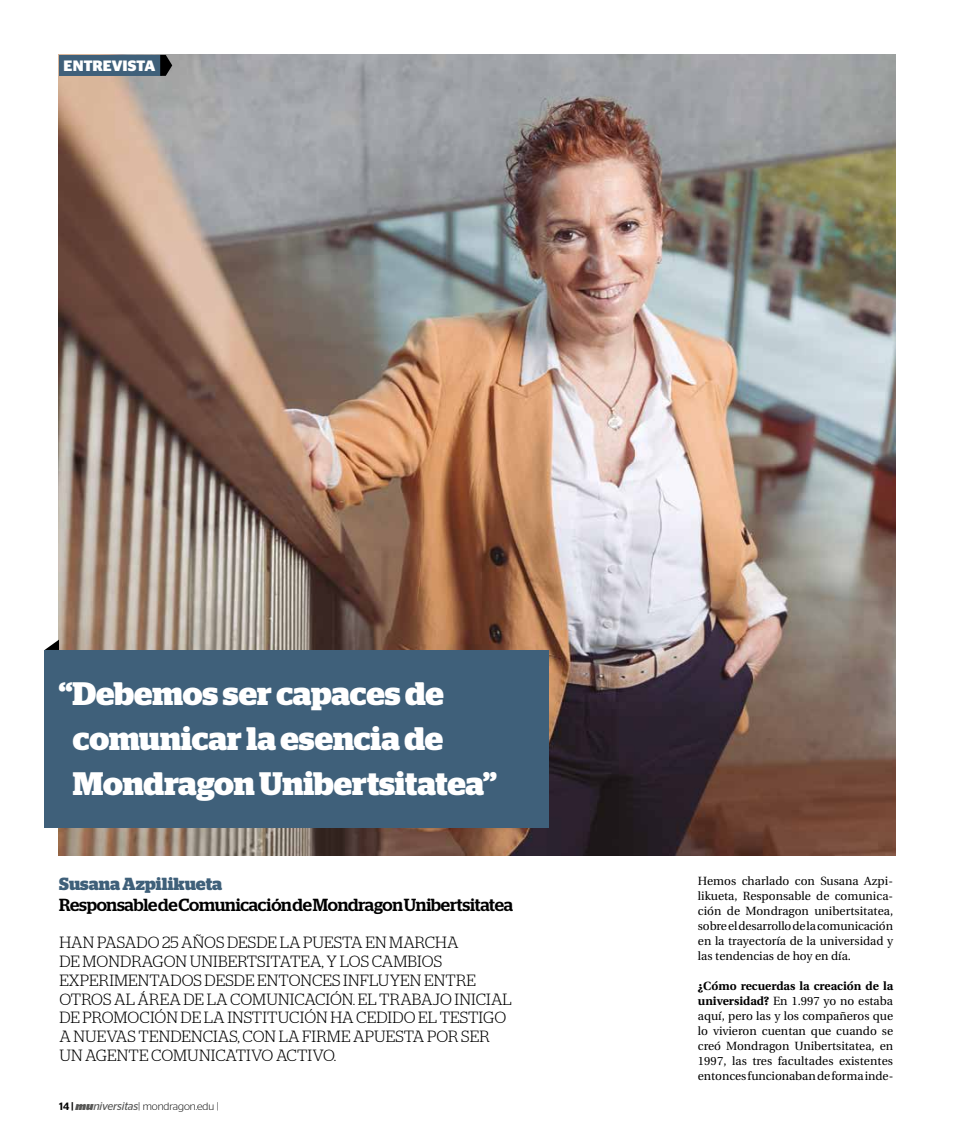
<style>
.page{position:relative;width:957px;height:1134px;background:#fff}
.page>*{position:absolute;margin:0;border:0;box-sizing:border-box;transform-origin:0 0}
.t1{font:700 32.5px/45px "Stag";letter-spacing:-.005em;color:#fff}
.t2{font:500 17.5px "Stag";letter-spacing:-.015em;color:#000}
.t3{font:700 17.5px "Stag";color:#3f607a}
.t4{font:300 16.25px/18.8px "Stag";letter-spacing:.01em;color:#000}
.t5{font:700 15px "Stag Sans";letter-spacing:-.01em;color:#fff}
.t6{font:11.88px/15px "Utopia";color:#000;text-align:justify}
.t7{font:300 10.62px "Stag Sans";color:#000}
.s1{font-weight:500}
.s2{font-weight:900;font-style:italic;font-size:11.25px;color:#575756}
.s3{font-weight:400;font-style:italic;font-size:11.25px;color:#575756}
.s4{font-weight:700}
</style>
<div class="page">
<img style="left:59px;top:55px;width:836px;height:800px">
<div style="left:59px;top:55px;width:103px;height:21px;background:#3f607a"></div>
<svg style="left:160px;top:55px;width:12px;height:21px"></svg>
<div style="left:45px;top:650px;width:504px;height:178px;background:#3f607a"></div>
<svg style="left:45px;top:640px;width:14px;height:10px"></svg>
<p class="t5" style="left:64px;top:57px;width:93px">ENTREVISTA</p>
<h1 class="t1" style="left:73px;top:671px;width:425px;text-indent:-14px">“Debemos ser capaces de comunicar la esencia de<br>Mondragon Unibertsitatea”</h1>
<h2 class="t3" style="left:59px;top:873px;width:164px">Susana Azpilikueta</h2>
<h2 class="t2" style="left:59px;top:894px;width:455px">Responsable de Comunicación de Mondragon Unibertsitatea</h2>
<p class="t4" style="left:59px;top:933px;width:454px">HAN PASADO 25 AÑOS DESDE LA PUESTA EN MARCHA<br>DE MONDRAGON UNIBERTSITATEA, Y LOS CAMBIOS EXPERIMENTADOS DESDE ENTONCES INFLUYEN ENTRE OTROS AL ÁREA DE LA COMUNICACIÓN. EL TRABAJO INICIAL DE PROMOCIÓN DE LA INSTITUCIÓN HA CEDIDO EL TESTIGO A NUEVAS TENDENCIAS, CON LA FIRME APUESTA POR SER UN AGENTE COMUNICATIVO ACTIVO.</p>
<p class="t7" style="left:59px;top:1100px;width:161px"><span class="s1">14 |</span> <span class="s2">mu</span><span class="s3">niversitas</span>| mondragon.edu |</p>
<p class="t6" style="left:698px;top:874px;width:197px">Hemos charlado con Susana Azpi&shy;likueta, Responsable de comunica&shy;ción de Mondragon unibertsitatea, sobre el desarrollo de la comunicación en la trayectoría de la universidad y las tendencias de hoy en día.</p>
<p class="t6" style="left:698px;top:979px;width:197px"><span class="s4">¿Cómo recuerdas la creación de la universidad?</span> En 1.997 yo no estaba aquí, pero las y los compañeros que lo vivieron cuentan que cuando se creó Mondragon Unibertsitatea, en 1997, las tres facultades existentes entonces funcionaban de forma inde-</p>
</div>
